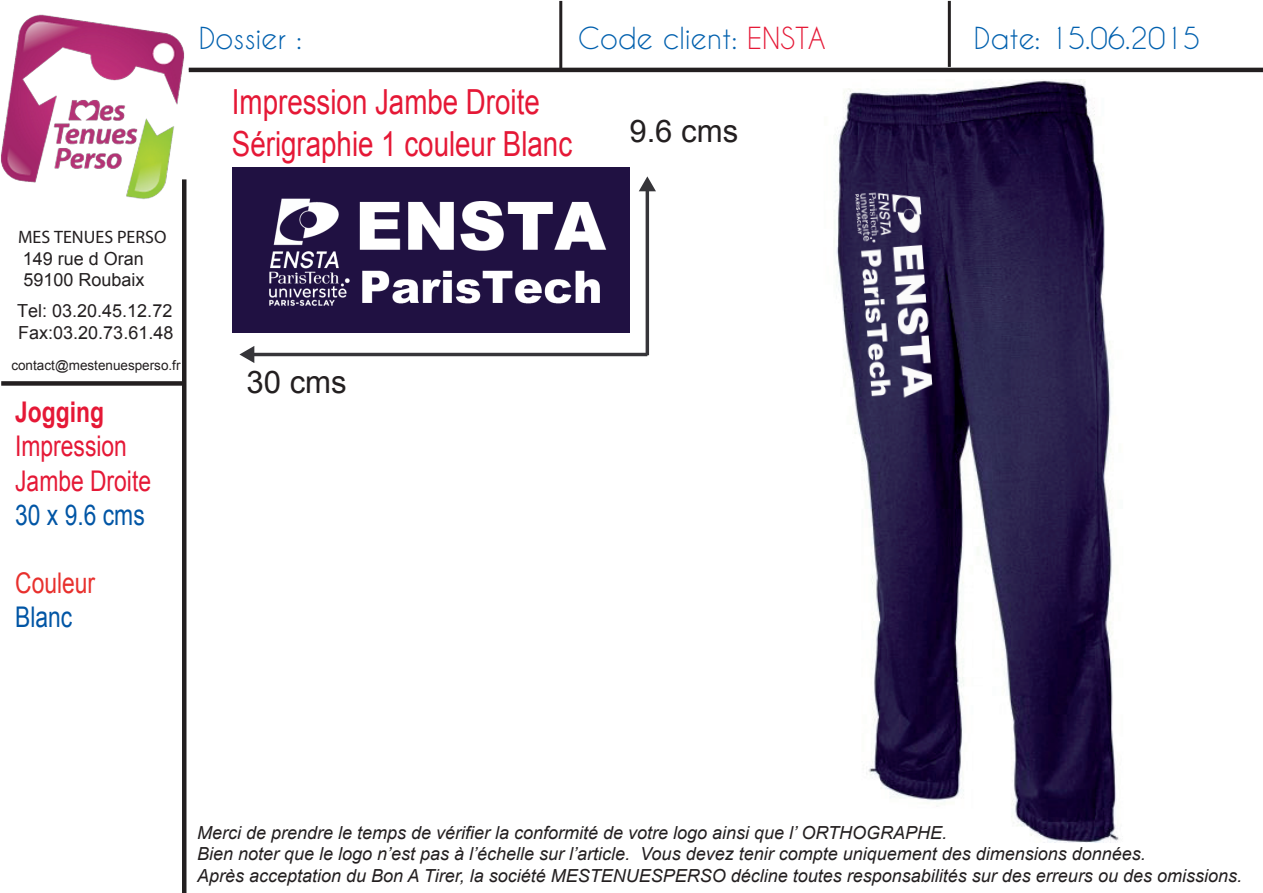
<style>
.page{position:relative;width:1263px;height:893px;background:#fff}
.page>*{position:absolute;margin:0;border:0;box-sizing:border-box;transform-origin:0 0}
.t1{font:34.5px/41.4px "Arial";color:#e51836;scale:.8 1}
.t2{font:31.05px "Arial";color:#231f20}
.t3{font:28.5px "Caviar Dreams";color:#0160ae}
.t4{font:28.5px/34.2px "Arial";color:#e51836;scale:.8 1}
.t5{font:28.5px "Arial";color:#0155a5;scale:.8 1}
.t6{font:700 28.5px "Arial";color:#e51836;scale:.8 1}
.t7{font:28.5px "Arial";color:#e8302d;scale:.8 1}
.t8{font:italic 18px/21.6px "Arial";color:#231f20}
.t9{font:18px/21.6px "Arial";color:#231f20}
.t10{font:18px "Myriad Pro";color:#231f20}
.t11{font:13.5px "Arial";color:#231f20}
.s1{color:#e51836}
</style>
<div class="page">
<img style="left:834px;top:80px;width:285px;height:762px">
<div style="left:232px;top:167px;width:397px;height:165px;background:#201142"></div>
<hr style="left:189px;top:68px;width:1074px;height:4px;background:#231f20">
<hr style="left:182px;top:179px;width:4px;height:714px;background:#231f20">
<div style="left:1px;top:381px;width:183px;height:5px;background:#231f20"></div>
<hr style="left:559px;top:1px;width:3px;height:67px;background:#231f20">
<hr style="left:948px;top:1px;width:3px;height:66px;background:#231f20">
<img style="left:1px;top:14px;width:206px;height:203px">
<hr style="left:252px;top:353px;width:395px;height:3px;background:#363539">
<svg style="left:239px;top:346px;width:15px;height:17px"></svg>
<hr style="left:646px;top:189px;width:3px;height:166px;background:#363539">
<svg style="left:639px;top:176px;width:17px;height:15px"></svg>
<img style="left:197px;top:197px;width:410px;height:109px">
<img style="left:847px;top:146px;width:88px;height:258px">
<h3 class="t3" style="left:199px;top:21px;width:105px">Dossier :</h3>
<h3 class="t3" style="left:578px;top:21px;width:249px">Code client: <span class="s1">ENSTA</span></h3>
<h3 class="t3" style="left:974px;top:21px;width:228px">Date: 15.06.2015</h3>
<h1 class="t1" style="left:232px;top:82px;width:427px">Impression Jambe Droite<br>Sérigraphie 1 couleur Blanc</h1>
<h2 class="t2" style="left:629px;top:111px;width:110px">9.6 cms</h2>
<p class="t10" style="left:18px;top:226px;width:150px">MES TENUES PERSO</p>
<p class="t9" style="left:23px;top:248px;width:123px">149 rue d Oran<br>59100 Roubaix</p>
<p class="t9" style="left:17px;top:300px;width:158px">Tel: 03.20.45.12.72<br>Fax:03.20.73.61.48</p>
<p class="t11" style="left:11px;top:357px;width:171px">contact@mestenuesperso.fr</p>
<h3 class="t6" style="left:15px;top:393px;width:113px">Jogging</h3>
<h3 class="t4" style="left:15px;top:429px;width:171px">Impression<br>Jambe Droite</h3>
<h3 class="t5" style="left:15px;top:496px;width:163px">30 x 9.6 cms</h3>
<h3 class="t7" style="left:15px;top:564px;width:101px">Couleur</h3>
<h3 class="t5" style="left:15px;top:599px;width:73px">Blanc</h3>
<h2 class="t2" style="left:246px;top:361px;width:102px">30 cms</h2>
<p class="t8" style="left:197px;top:822px;width:1046px">Merci de prendre le temps de vérifier la conformité de votre logo ainsi que l’ ORTHOGRAPHE.<br>Bien noter que le logo n’est pas à l’échelle sur l’article. Vous devez tenir compte uniquement des dimensions données.<br>Après acceptation du Bon A Tirer, la société MESTENUESPERSO décline toutes responsabilités sur des erreurs ou des omissions.</p>
</div>
